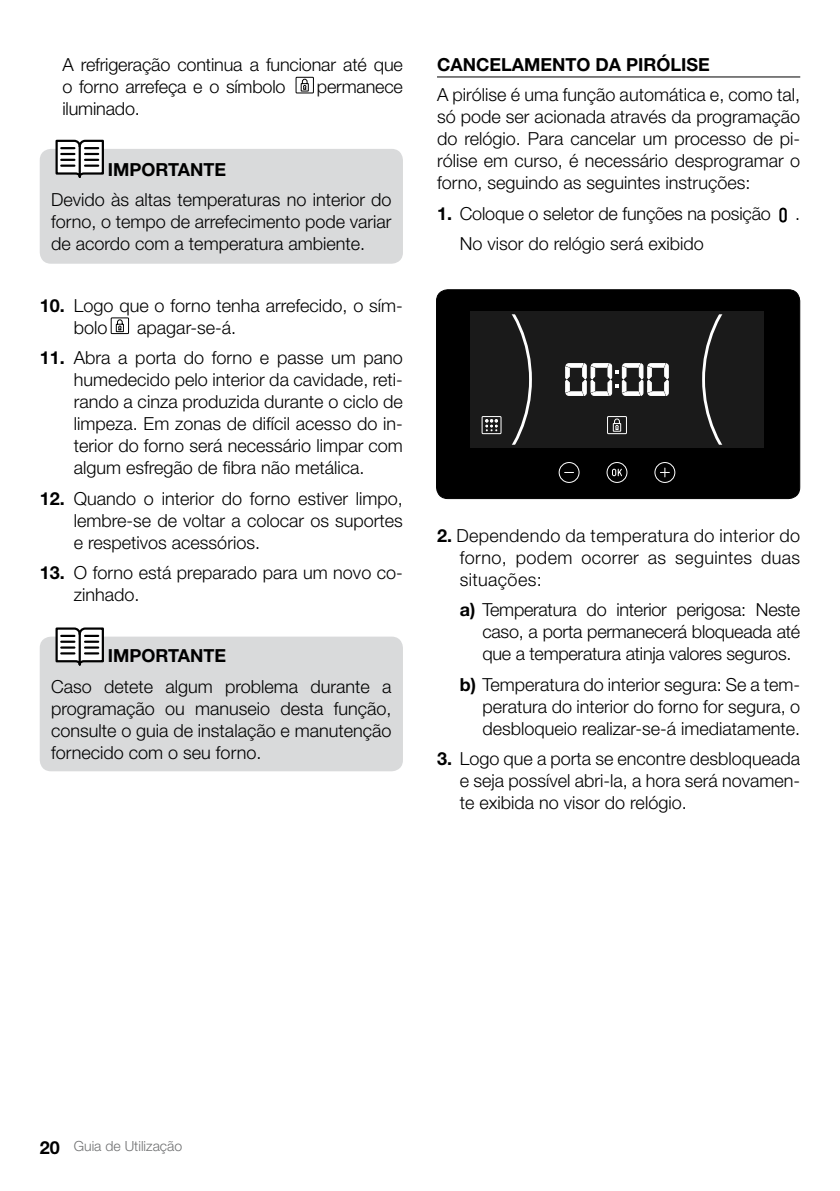
<style>
.page{position:relative;width:840px;height:1191px;background:#fff}
.page>*{position:absolute;margin:0;border:0;box-sizing:border-box;transform-origin:0 0}
.t1{font:300 18px/22px "Helvetica Neue";color:#000;text-align:justify}
.t2{font:700 18px "Helvetica Neue";color:#000}
.t3{font:300 14px "Helvetica Neue";color:#707172}
.s1{font-weight:700}
.s2{font-weight:700;font-size:18px;color:#000}
</style>
<div class="page">
<div style="left:40px;top:636px;width:363px;height:135px;background:#d9dadb;border-radius:11px"></div>
<svg style="left:54px;top:627px;width:51px;height:39px"></svg>
<hr style="left:79px;top:634px;width:2px;height:30px;background:#000">
<div style="left:40px;top:149px;width:363px;height:115px;background:#d9dadb;border-radius:11px"></div>
<svg style="left:55px;top:139px;width:49px;height:39px"></svg>
<hr style="left:79px;top:146px;width:2px;height:31px;background:#000">
<div style="left:295px;top:77px;width:19px;height:16px;border:1px solid #000"></div>
<svg style="left:300px;top:78px;width:9px;height:14px"></svg>
<div style="left:111px;top:317px;width:18px;height:17px;border:1px solid #000"></div>
<svg style="left:115px;top:319px;width:9px;height:13px"></svg>
<hr style="left:437px;top:76px;width:362px;height:1px;background:#000">
<svg style="left:779px;top:208px;width:7px;height:14px"></svg>
<div style="left:436px;top:290px;width:363px;height:208px;background:#000;border-radius:11px"></div>
<div style="left:558px;top:462px;width:21px;height:21px;border:1px solid #fff;border-radius:50%"></div>
<div style="left:654px;top:462px;width:21px;height:21px;border:1px solid #fff;border-radius:50%"></div>
<svg style="left:660px;top:468px;width:9px;height:9px"></svg>
<div style="left:606px;top:462px;width:21px;height:21px;border:1px solid #fff;border-radius:50%"></div>
<svg style="left:612px;top:469px;width:9px;height:7px"></svg>
<div style="left:470px;top:311px;width:293px;height:137px;background:#1a1a1a"></div>
<svg style="left:565px;top:363px;width:103px;height:33px"></svg>
<div style="left:481px;top:416px;width:20px;height:18px;border:1px solid #fff"></div>
<div style="left:606px;top:416px;width:20px;height:18px;border:1px solid #fff"></div>
<svg style="left:612px;top:418px;width:9px;height:14px"></svg>
<svg style="left:485px;top:314px;width:46px;height:131px"></svg>
<svg style="left:702px;top:314px;width:21px;height:131px"></svg>
<div style="left:436px;top:289px;width:363px;height:210px;border:1px solid #000;border-radius:11px"></div>
<p class="t1" style="left:62px;top:53px;width:342px">A refrigeração continua a funcionar até que o forno arrefeça e o símbolo</p>
<p class="t1" style="left:317px;top:75px;width:87px">permanece</p>
<p class="t1" style="left:62px;top:97px;width:79px">iluminado.</p>
<p class="t2" style="left:108px;top:158px;width:120px">IMPORTANTE</p>
<p class="t1" style="left:51px;top:189px;width:342px">Devido às altas temperaturas no interior do forno, o tempo de arrefecimento pode variar de acordo com a temperatura ambiente.</p>
<p class="t1" style="left:74px;top:294px;width:330px;text-indent:-34px"><span class="s1">10.</span> Logo que o forno tenha arrefecido, o sím&shy;bolo</p>
<p class="t1" style="left:137px;top:316px;width:100px">apagar-se-á.</p>
<p class="t1" style="left:74px;top:346px;width:330px;text-indent:-34px"><span class="s1">11.</span> Abra a porta do forno e passe um pano humedecido pelo interior da cavidade, reti&shy;rando a cinza produzida durante o ciclo de limpeza. Em zonas de difícil acesso do in&shy;terior do forno será necessário limpar com algum esfregão de fibra não metálica.</p>
<p class="t1" style="left:74px;top:487px;width:330px;text-indent:-34px"><span class="s1">12.</span> Quando o interior do forno estiver limpo, lembre-se de voltar a colocar os suportes e respetivos acessórios.</p>
<p class="t1" style="left:74px;top:561px;width:330px;text-indent:-34px"><span class="s1">13.</span> O forno está preparado para um novo co&shy;zinhado.</p>
<p class="t2" style="left:108px;top:644px;width:120px">IMPORTANTE</p>
<p class="t1" style="left:51px;top:675px;width:342px">Caso detete algum problema durante a programação ou manuseio desta função, consulte o guia de instalação e manutenção fornecido com o seu forno.</p>
<p class="t2" style="left:437px;top:53px;width:274px">CANCELAMENTO DA PIRÓLISE</p>
<p class="t1" style="left:437px;top:83px;width:364px">A pirólise é uma função automática e, como tal, só pode ser acionada através da programação do relógio. Para cancelar um processo de pi&shy;rólise em curso, é necessário desprogramar o forno, seguindo as seguintes instruções:</p>
<p class="t1" style="left:437px;top:202px;width:335px"><span class="s1">1.</span> Coloque o seletor de funções na posição</p>
<p class="t1" style="left:794px;top:202px;width:7px">.</p>
<p class="t1" style="left:459px;top:232px;width:245px">No visor do relógio será exibido</p>
<p class="t1" style="left:459px;top:524px;width:342px;text-indent:-23px"><span class="s1">2.</span> Dependendo da temperatura do interior do forno, podem ocorrer as seguintes duas situações:</p>
<p class="t1" style="left:482px;top:598px;width:319px;text-indent:-23px"><span class="s1">A)</span> Temperatura do interior perigosa: Neste caso, a porta permanecerá bloqueada até que a temperatura atinja valores seguros.</p>
<p class="t1" style="left:482px;top:673px;width:319px;text-indent:-23px"><span class="s1">B)</span> Temperatura do interior segura: Se a tem&shy;peratura do interior do forno for segura, o desbloqueio realizar-se-á imediatamente.</p>
<p class="t1" style="left:459px;top:747px;width:342px;text-indent:-23px"><span class="s1">3.</span> Logo que a porta se encontre desbloqueada e seja possível abri-la, a hora será novamen&shy;te exibida no visor do relógio.</p>
<p class="t3" style="left:40px;top:1137px;width:144px"><span class="s2">20</span> Guia de Utilização</p>
</div>
